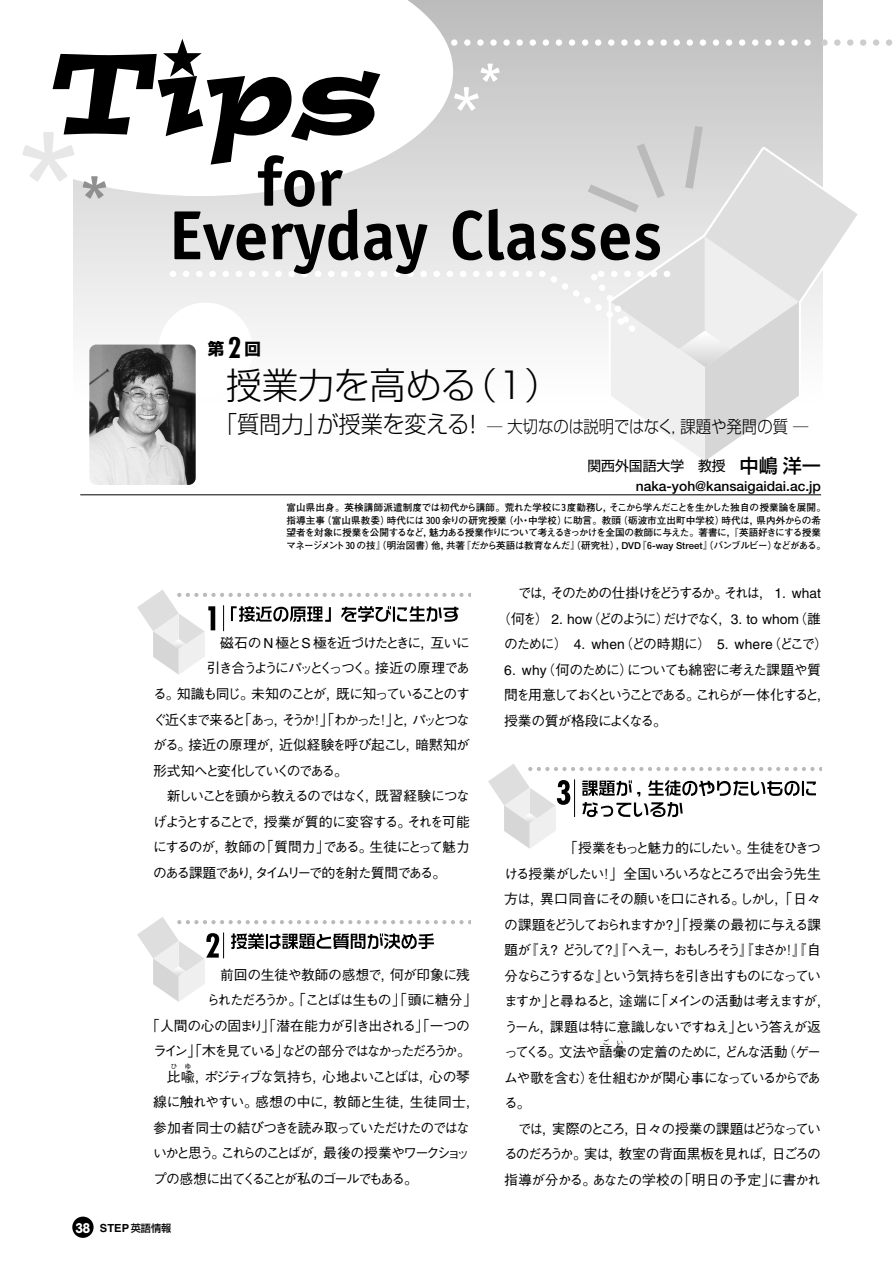
<style>
.page{position:relative;width:893px;height:1262px;background:#fff}
.page>*{position:absolute;margin:0;border:0;box-sizing:border-box;transform-origin:0 0}
.t1{font:300 36.15px "Shin Go";color:#000}
.t2{font:300 16.95px "Shin Go";letter-spacing:-.005em;color:#000;scale:.9 1}
.t3{font:700 16.5px "Shin Go";color:#000}
.t4{font:500 13.8px/25.5px "Gothic BBB";letter-spacing:-.125em;color:#000;text-align:justify}
.t5{font:500 13.8px "Gothic BBB";letter-spacing:-.17em;color:#000}
.t6{font:500 13.8px "Gothic BBB";letter-spacing:-.2em;color:#000}
.t7{font:500 13.8px "Gothic BBB";letter-spacing:-.16em;color:#000}
.t8{font:500 13.8px "Gothic BBB";letter-spacing:-.04em;color:#000}
.t9{font:500 13.8px "Helvetica Neue";color:#000}
.t10{font:500 13.8px "Gothic BBB";letter-spacing:-.08em;color:#000}
.t11{font:500 13.8px "Gothic BBB";letter-spacing:-.03em;color:#000}
.t12{font:500 13.8px "Gothic BBB";letter-spacing:-.15em;color:#000}
.t13{font:500 13.8px "Gothic BBB";letter-spacing:-.145em;color:#000}
.t14{font:500 13.8px "Gothic BBB";letter-spacing:-.035em;color:#000}
.t15{font:500 13.8px "Gothic BBB";letter-spacing:-.165em;color:#000}
.t16{font:13.8px "Shin Go";color:#000}
.t17{font:700 11.1px "Helvetica";color:#000}
.t18{font:700 9.6px/12.8px "Futo Go B101";letter-spacing:-.025em;color:#000}
.t19{font:500 6.9px "Gothic BBB";color:#000}
.s1{font-family:"Futura";font-stretch:condensed;font-size:27.6px}
.s2{font-size:23.4px}
.s3{font-weight:500;font-size:19.2px}
.s4{font-family:"Futogo Num";font-weight:400}
.s5{font-family:"Helvetica";font-weight:400}
.s6{font-family:"VAG Rounded";font-size:13.8px;color:#fff}
.s7{font-family:"Shin Go";font-weight:500;font-size:10.2px}
</style>
<div class="page">
<div style="left:74px;top:0;width:748px;height:403px;background:#bebebe"></div>
<div style="left:74px;top:0;width:371px;height:39px;background:#fff"></div>
<div style="left:72px;top:1216px;width:22px;height:21px;background:#000;border-radius:50%"></div>
<hr style="left:80px;top:494px;width:741px;height:1px;background:#000">
<svg style="left:23px;top:39px;width:869px;height:422px"></svg>
<div style="left:158px;top:302px;width:95px;height:95px;background:#fff;border-radius:50%"></div>
<img style="left:89px;top:344px;width:107px;height:141px;border-radius:7px">
<svg style="left:137px;top:590px;width:333px;height:85px"></svg>
<svg style="left:137px;top:917px;width:333px;height:85px"></svg>
<svg style="left:488px;top:764px;width:333px;height:85px"></svg>
<p class="t3" style="left:208px;top:343px;width:55px">第<span class="s1">2</span>回</p>
<h1 class="t1" style="left:226px;top:372px;width:336px">授業力を高める（1）</h1>
<p class="t2" style="left:215px;top:420px;width:661px"><span class="s2">「質問力」が授業を変える！</span> ― 大切なのは説明ではなく, 課題や発問の質 ―</p>
<p class="t16" style="left:587px;top:461px;width:235px">関西外国語大学　教授　<span class="s3">中嶋洋一</span></p>
<p class="t9" style="left:636px;top:481px;width:187px">naka-yoh@kansaigaidai.ac.jp</p>
<p class="t18" style="left:286px;top:502px;width:541px">富山県出身。英検講師派遣制度では初代から講師。荒れた学校に３度勤務し, そこから学んだことを生かした独自の授業論を展開。指導主事（富山県教委）時代には<span class="s4">300</span>余りの研究授業（小・中学校）に助言。教頭（砺波市立出町中学校）時代は, 県内外からの希望者を対象に授業を公開するなど, 魅力ある授業作りについて考えるきっかけを全国の教師に与えた。著書に,『英語好きにする授業マネージメント<span class="s4">30</span> の技』（明治図書）他, 共著『だから英語は教育なんだ』（研究社）, DVD『<span class="s4">6</span>-way Street』（バンブルビー）などがある。</p>
<p class="t4" style="left:220px;top:632px;width:251px">磁石の <span class="s5">N</span> 極と<span class="s5">S</span> 極を近づけたときに<span class="s5">,</span> 互いに</p>
<p class="t13" style="left:206px;top:663px;width:265px">引き合うようにパッとくっつく。接近の原理であ</p>
<p class="t4" style="left:153px;top:683px;width:318px">る。知識も同じ。未知のことが<span class="s5">,</span> 既に知っていることのす</p>
<p class="t6" style="left:153px;top:714px;width:318px">ぐ近くまで来ると「あっ<span class="s5">,</span> そうか！」「わかった！」と<span class="s5">,</span> パッとつな</p>
<p class="t11" style="left:153px;top:739px;width:318px">がる。接近の原理が<span class="s5">,</span> 近似経験を呼び起こし<span class="s5">,</span> 暗黙知が</p>
<p class="t15" style="left:153px;top:765px;width:196px">形式知へと変化していくのである。</p>
<p class="t4" style="left:167px;top:785px;width:304px">新しいことを頭から教えるのではなく<span class="s5">,</span> 既習経験につな</p>
<p class="t4" style="left:153px;top:810px;width:318px">げようとすることで<span class="s5">,</span> 授業が質的に変容する。それを可能</p>
<p class="t10" style="left:153px;top:841px;width:318px">にするのが<span class="s5">,</span> 教師の「質問力」である。生徒にとって魅力</p>
<p class="t12" style="left:153px;top:867px;width:294px">のある課題であり<span class="s5">,</span> タイムリーで的を射た質問である。</p>
<p class="t14" style="left:220px;top:969px;width:251px">前回の生徒や教師の感想で<span class="s5">,</span> 何が印象に残</p>
<p class="t4" style="left:206px;top:989px;width:272px">られただろうか。「ことばは生もの」「頭に糖分」</p>
<p class="t8" style="left:146px;top:1020px;width:325px">「人間の心の固まり」「潜在能力が引き出される」「一つの</p>
<p class="t5" style="left:153px;top:1046px;width:319px">ライン」「木を見ている」などの部分ではなかっただろうか。</p>
<p class="t4" style="left:167px;top:1065px;width:304px">比喩<span class="s5">,</span> ポジティブな気持ち<span class="s5">,</span> 心地よいことばは<span class="s5">,</span> 心の琴</p>
<p class="t19" style="left:170px;top:1064px;width:22px">ひ ゆ</p>
<p class="t4" style="left:153px;top:1091px;width:318px">線に触れやすい。感想の中に<span class="s5">,</span> 教師と生徒<span class="s5">,</span> 生徒同士<span class="s5">,</span>参加者同士の結びつきを読み取っていただけたのではないかと思う。これらのことばが<span class="s5">,</span> 最後の授業やワークショップの感想に出てくることが私のゴールでもある。</p>
<p class="t17" style="left:75px;top:1223px;width:97px"><span class="s6">38</span> STEP <span class="s7">英語情報</span></p>
<p class="t7" style="left:518px;top:587px;width:304px">では<span class="s5">,</span> そのための仕掛けをどうするか。それは<span class="s5">, 1. what</span></p>
<p class="t5" style="left:497px;top:613px;width:325px">（何を） <span class="s5">2. how</span>（どのように）だけでなく<span class="s5">, 3. to whom</span>（誰</p>
<p class="t4" style="left:504px;top:633px;width:325px">のために） <span class="s5">4. when</span>（どの時期に） <span class="s5">5. where</span>（どこで）</p>
<p class="t4" style="left:504px;top:658px;width:318px"><span class="s5">6. why</span>（何のために）についても綿密に考えた課題や質問を用意しておくということである。これらが一体化すると<span class="s5">,</span>授業の質が格段によくなる。</p>
<p class="t4" style="left:504px;top:837px;width:318px;text-indent:60px">「授業をもっと魅力的にしたい。生徒をひきつける授業がしたい！」全国いろいろなところで出会う先生方は<span class="s5">,</span> 異口同音にその願いを口にされる。しかし<span class="s5">,</span>「日々の課題をどうしておられますか<span class="s5">?</span>」「授業の最初に与える課題が『え<span class="s5">?</span> どうして<span class="s5">?</span>』『へえー<span class="s5">,</span> おもしろそう』『まさか！』『自分ならこうするな』という気持ちを引き出すものになっていますか」と尋ねると<span class="s5">,</span> 途端に「メインの活動は考えますが<span class="s5">,</span>うーん<span class="s5">,</span> 課題は特に意識しないですねえ」という答えが返ってくる。文法や語彙の定着のために<span class="s5">,</span> どんな活動（ゲー</p>
<p class="t19" style="left:602px;top:1039px;width:22px">ご い</p>
<p class="t4" style="left:504px;top:1066px;width:318px">ムや歌を含む）を仕組むかが関心事になっているからである。</p>
<p class="t4" style="left:504px;top:1117px;width:318px;text-indent:14px">では<span class="s5">,</span> 実際のところ<span class="s5">,</span> 日々の授業の課題はどうなっているのだろうか。実は<span class="s5">,</span> 教室の背面黒板を見れば<span class="s5">,</span> 日ごろの指導が分かる。あなたの学校の「明日の予定」に書かれ</p>
</div>
